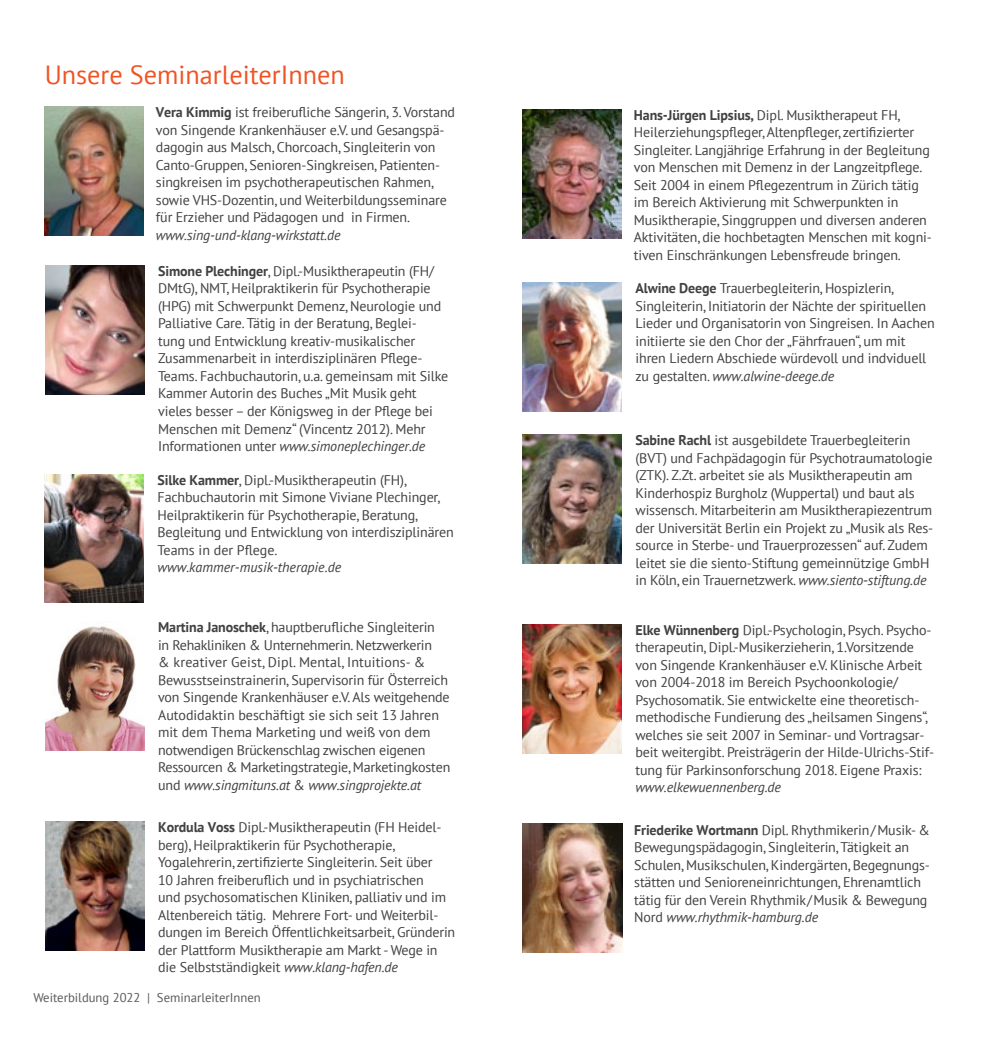
<style>
.page{position:relative;width:983px;height:1042px;background:#fff}
.page>*{position:absolute;margin:0;border:0;box-sizing:border-box;transform-origin:0 0}
.t1{font:26.25px "PT Sans";color:#f05323}
.t2{font:14px/17.5px "PT Sans";letter-spacing:-.01em;color:#414042}
.t3{font:italic 14px "PT Sans";letter-spacing:-.01em;color:#414042}
.t4{font:12.6px "PT Sans";color:#58595b}
.s1{font-weight:700}
.s2{font-style:italic}
</style>
<div class="page">
<img style="left:45px;top:475px;width:99px;height:128px">
<img style="left:45px;top:265px;width:99px;height:129px">
<img style="left:45px;top:107px;width:99px;height:129px">
<img style="left:45px;top:626px;width:99px;height:124px">
<img style="left:45px;top:821px;width:99px;height:129px">
<img style="left:522px;top:110px;width:99px;height:128px">
<img style="left:522px;top:624px;width:99px;height:129px">
<img style="left:522px;top:435px;width:99px;height:129px">
<img style="left:522px;top:283px;width:99px;height:129px">
<img style="left:523px;top:823px;width:99px;height:129px">
<h1 class="t1" style="left:45px;top:58px;width:302px">Unsere SeminarleiterInnen</h1>
<p class="t2" style="left:156px;top:103px;width:300px"><span class="s1">Vera Kimmig</span> ist freiberufliche Sängerin, 3. Vorstand von Singende Krankenhäuser e.V. und Gesangspä&shy;dagogin aus Malsch, Chorcoach, Singleiterin von Canto-Gruppen, Senioren-Singkreisen, Patienten&shy;singkreisen im psychotherapeutischen Rahmen, sowie VHS-Dozentin, und Weiterbildungsseminare für Erzieher und Pädagogen und in Firmen.</p>
<p class="t3" style="left:156px;top:227px;width:186px">www.sing-und-klang-wirkstatt.de</p>
<p class="t2" style="left:158px;top:262px;width:291px"><span class="s1">Simone Plechinger</span>, Dipl.-Musiktherapeutin (FH/ DMtG), NMT, Heilpraktikerin für Psychotherapie (HPG) mit Schwerpunkt Demenz, Neurologie und Palliative Care. Tätig in der Beratung, Beglei-<br>tung und Entwicklung kreativ-musikalischer Zusammenarbeit in interdisziplinären Pflege-Teams. Fachbuchautorin, u.a. gemeinsam mit Silke Kammer Autorin des Buches „Mit Musik geht vieles besser – der Königsweg in der Pflege bei Menschen mit Demenz“ (Vincentz 2012). Mehr Informationen unter <span class="s2">www.simoneplechinger.de</span></p>
<p class="t2" style="left:157px;top:471px;width:297px"><span class="s1">Silke Kammer</span>, Dipl.-Musiktherapeutin (FH), Fachbuchautorin mit Simone Viviane Plechinger, Heilpraktikerin für Psychotherapie, Beratung, Begleitung und Entwicklung von interdisziplinären Teams in der Pflege.</p>
<p class="t3" style="left:157px;top:560px;width:185px">www.kammer-musik-therapie.de</p>
<p class="t2" style="left:158px;top:618px;width:293px"><span class="s1">Martina Janoschek</span>, hauptberufliche Singleiterin<br>in Rehakliniken &amp; Unternehmerin. Netzwerkerin<br>&amp; kreativer Geist, Dipl. Mental, Intuitions- &amp; Bewusstseinstrainerin, Supervisorin für Österreich von Singende Krankenhäuser e.V. Als weitgehende Autodidaktin beschäftigt sie sich seit 13 Jahren mit dem Thema Marketing und weiß von dem notwendigen Brückenschlag zwischen eigenen Ressourcen &amp; Marketingstrategie, Marketingkosten und <span class="s2">www.singmituns.at</span> &amp; <span class="s2">www.singprojekte.at</span></p>
<p class="t2" style="left:158px;top:818px;width:298px"><span class="s1">Kordula Voss</span> Dipl.-Musiktherapeutin (FH Heidel&shy;berg), Heilpraktikerin fü r Psychotherapie, Yogalehrerin, zertifizierte Singleiterin. Seit über<br>10 Jahren freiberuflich und in psychiatrischen<br>und psychosomatischen Kliniken, palliativ und im Altenbereich tätig. Mehrere Fort- und Weiterbil&shy;dungen im Bereich Öffentlichkeitsarbeit, Gründerin der Plattform Musiktherapie am Markt - Wege in die Selbstständigkeit <span class="s2">www.klang-hafen.de</span></p>
<p class="t4" style="left:33px;top:989px;width:229px">Weiterbildung 2022 | SeminarleiterInnen</p>
<p class="t2" style="left:633px;top:106px;width:299px"><span class="s1">Hans-Jürgen Lipsius,</span> Dipl. Musiktherapeut FH, Heilerziehungspfleger, Altenpfleger, zertifizierter Singleiter. Langjährige Erfahrung in der Begleitung von Menschen mit Demenz in der Langzeitpflege.<br>Seit 2004 in einem Pflegezentrum in Zürich tätig im Bereich Aktivierung mit Schwerpunkten in Musiktherapie, Singgruppen und diversen anderen Aktivitäten, die hochbetagten Menschen mit kogni&shy;tiven Einschränkungen Lebensfreude bringen.</p>
<p class="t2" style="left:635px;top:279px;width:300px"><span class="s1">Alwine Deege</span> Trauerbegleiterin, Hospizlerin, Singleiterin, Initiatorin der Nächte der spirituellen Lieder und Organisatorin von Singreisen. In Aachen initiierte sie den Chor der „Fährfrauen“, um mit ihren Liedern Abschiede würdevoll und indviduell zu gestalten. <span class="s2">www.alwine-deege.de</span></p>
<p class="t2" style="left:635px;top:431px;width:299px"><span class="s1">Sabine Rachl</span> ist ausgebildete Trauerbegleiterin (BVT) und Fachpädagogin für Psychotraumatologie (ZTK). Z.Zt. arbeitet sie als Musiktherapeutin am Kinderhospiz Burgholz (Wuppertal) und baut als wissensch. Mitarbeiterin am Musiktherapiezentrum der Universität Berlin ein Projekt zu „Musik als Res&shy;source in Sterbe- und Trauerprozessen“ auf. Zudem leitet sie die siento-Stiftung gemeinnützige GmbH in Köln, ein Trauernetzwerk. <span class="s2">www.siento-stiftung.de</span></p>
<p class="t2" style="left:635px;top:621px;width:300px"><span class="s1">Elke Wünnenberg</span> Dipl.-Psychologin, Psych. Psycho&shy;therapeutin, Dipl.-Musikerzieherin, 1.Vorsitzende von Singende Krankenhäuser e.V. Klinische Arbeit von 2004-2018 im Bereich Psychoonkologie/ Psychosomatik. Sie entwickelte eine theoretisch&shy;methodische Fundierung des „heilsamen Singens“, welches sie seit 2007 in Seminar- und Vortragsar&shy;beit weitergibt. Preisträgerin der Hilde-Ulrichs-Stif&shy;tung für Parkinsonforschung 2018. Eigene Praxis:</p>
<p class="t3" style="left:635px;top:780px;width:147px">www.elkewuennenberg.de</p>
<p class="t2" style="left:634px;top:821px;width:297px"><span class="s1">Friederike Wortmann</span> Dipl. Rhythmikerin/Musik- &amp; Bewegungspädagogin, Singleiterin, Tätigkeit an Schulen, Musikschulen, Kindergärten, Begegnungs&shy;stätten und Senioreneinrichtungen, Ehrenamtlich tätig für den Verein Rhythmik/Musik &amp; Bewegung Nord <span class="s2">www.rhythmik-hamburg.de</span></p>
</div>
